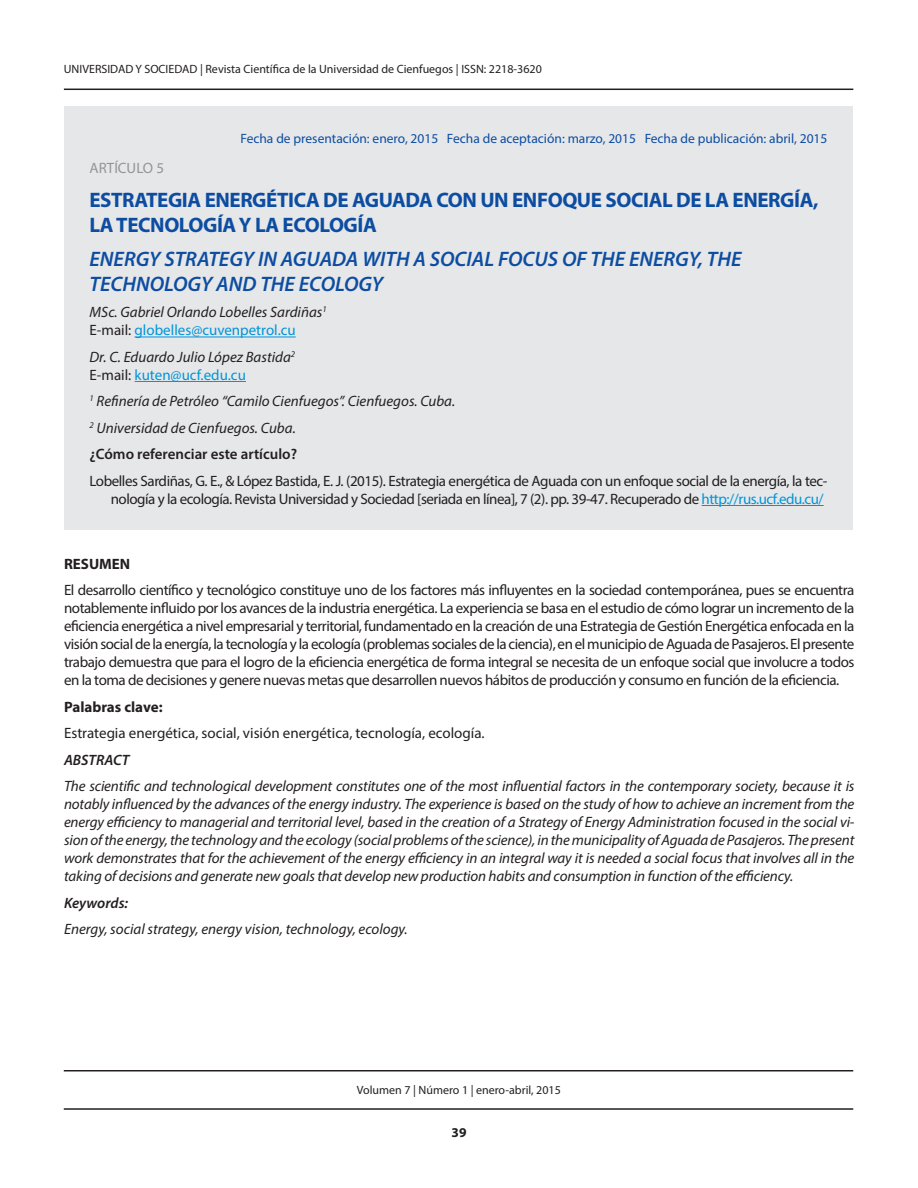
<style>
.page{position:relative;width:918px;height:1188px;background:#fff}
.page>*{position:absolute;margin:0;border:0;box-sizing:border-box;transform-origin:0 0}
.titulo{font:700 21px/25.2px "Myriad Pro";letter-spacing:-.02em;color:#0d4da1}
.Título_Itálica{font:italic 600 21px/25.2px "Myriad Pro";color:#0d4da1}
.texto{font:15px/18px "Myriad Pro";letter-spacing:-.005em;color:#231f20;text-align:justify}
.texto_italica{font:italic 15px/18px "Myriad Pro";letter-spacing:-.005em;color:#231f20;text-align:justify}
.texto_bibliografia{font:15px/18px "Myriad Pro";letter-spacing:-.03em;color:#231f20;text-align:right}
.nombre_de_autor{font:italic 15px "Myriad Pro";color:#231f20}
.texto-2{font:italic 15px "Myriad Pro";color:#231f20}
.texto-3{font:15px "Myriad Pro";color:#0095d9}
.texto_semibold{font:600 15px "Myriad Pro";color:#231f20}
.texto_bold{font:700 15px "Myriad Pro";color:#231f20}
.texto_semibold_itali{font:italic 600 15px "Myriad Pro";color:#231f20}
.t1{font:15px "Myriad Pro";color:#939598}
.t2{font:13.5px "Myriad Pro";color:#0d4da1}
.t3{font:700 13.5px "Myriad Pro";color:#231f20}
.t4{font:12px "Myriad Pro";color:#231f20}
.s1{color:#231f20}
.s2{color:#0095d9}
</style>
<div class="page">
<hr style="left:64px;top:89px;width:789px;height:1px;background:#231f20">
<hr style="left:64px;top:1108px;width:789px;height:2px;background:#231f20">
<hr style="left:64px;top:1070px;width:789px;height:1px;background:#231f20">
<div style="left:64px;top:106px;width:789px;height:424px;background:#e6e7e9"></div>
<hr style="left:135px;top:337px;width:161px;height:1px;background:#0095d9">
<hr style="left:135px;top:381px;width:111px;height:1px;background:#0095d9">
<hr style="left:702px;top:505px;width:122px;height:1px;background:#0095d9">
<p class="t4" style="left:64px;top:61px;width:479px">UNIVERSIDAD Y SOCIEDAD | Revista Científica de la Universidad de Cienfuegos | ISSN: 2218-3620</p>
<p class="t2" style="left:241px;top:130px;width:588px">Fecha de presentación: enero, 2015 Fecha de aceptación: marzo, 2015 Fecha de publicación: abril, 2015</p>
<p class="t1" style="left:90px;top:159px;width:76px">ARTÍCULO 5</p>
<p class="titulo" style="left:90px;top:187px;width:730px">ESTRATEGIA ENERGÉTICA DE AGUADA CON UN ENFOQUE SOCIAL DE LA ENERGÍA,<br>LA TECNOLOGÍA Y LA ECOLOGÍA</p>
<p class="Título_Itálica" style="left:90px;top:246px;width:653px">ENERGY STRATEGY IN AGUADA WITH A SOCIAL FOCUS OF THE ENERGY, THE<br>TECHNOLOGY AND THE ECOLOGY</p>
<p class="nombre_de_autor" style="left:90px;top:303px;width:239px">MSc. Gabriel Orlando Lobelles Sardiñas<sup>1</sup></p>
<p class="texto-3" style="left:90px;top:321px;width:208px"><span class="s1">E-mail:</span> globelles@cuvenpetrol.cu</p>
<p class="nombre_de_autor" style="left:90px;top:348px;width:207px">Dr. C. Eduardo Julio López Bastida<sup>2</sup></p>
<p class="texto-3" style="left:90px;top:366px;width:158px"><span class="s1">E-mail:</span> kuten@ucf.edu.cu</p>
<p class="texto-2" style="left:90px;top:392px;width:367px"><sup>1</sup> Refinería de Petróleo “Camilo Cienfuegos”. Cienfuegos. Cuba.</p>
<p class="nombre_de_autor" style="left:90px;top:419px;width:208px"><sup>2</sup> Universidad de Cienfuegos. Cuba.</p>
<p class="texto_semibold" style="left:90px;top:445px;width:209px">¿Cómo referenciar este artículo?</p>
<p class="texto_bibliografia" style="left:90px;top:472px;width:739px">Lobelles Sardiñas, G. E., &amp; López Bastida, E. J. (2015). Estrategia energética de Aguada con un enfoque social de la energía, la tec&shy;nología y la ecología. Revista Universidad y Sociedad [seriada en línea], 7 (2). pp. 39-47. Recuperado de <span class="s2">http://rus.ucf.edu.cu/</span></p>
<p class="texto_bold" style="left:64px;top:554px;width:68px">RESUMEN</p>
<p class="texto" style="left:64px;top:581px;width:792px">El desarrollo científico y tecnológico constituye uno de los factores más influyentes en la sociedad contemporánea, pues se encuentra notablemente influido por los avances de la industria energética. La experiencia se basa en el estudio de cómo lograr un incremento de la eficiencia energética a nivel empresarial y territorial, fundamentado en la creación de una Estrategia de Gestión Energética enfocada en la visión social de la energía, la tecnología y la ecología (problemas sociales de la ciencia), en el municipio de Aguada de Pasajeros. El presente trabajo demuestra que para el logro de la eficiencia energética de forma integral se necesita de un enfoque social que involucre a todos en la toma de decisiones y genere nuevas metas que desarrollen nuevos hábitos de producción y consumo en función de la eficiencia.</p>
<p class="texto_bold" style="left:64px;top:697px;width:100px">Palabras clave:</p>
<p class="texto" style="left:64px;top:724px;width:422px">Estrategia energética, social, visión energética, tecnología, ecología.</p>
<p class="texto_semibold_itali" style="left:64px;top:750px;width:67px">ABSTRACT</p>
<p class="texto_italica" style="left:64px;top:777px;width:792px">The scientific and technological development constitutes one of the most influential factors in the contemporary society, because it is notably influenced by the advances of the energy industry. The experience is based on the study of how to achieve an increment from the energy efficiency to managerial and territorial level, based in the creation of a Strategy of Energy Administration focused in the social vi&shy;sion of the energy, the technology and the ecology (social problems of the science), in the municipality of Aguada de Pasajeros. The present work demonstrates that for the achievement of the energy efficiency in an integral way it is needed a social focus that involves all in the taking of decisions and generate new goals that develop new production habits and consumption in function of the efficiency.</p>
<p class="texto_semibold_itali" style="left:64px;top:893px;width:66px">Keywords:</p>
<p class="texto_italica" style="left:64px;top:920px;width:345px">Energy, social strategy, energy vision, technology, ecology.</p>
<p class="t4" style="left:357px;top:1083px;width:205px">Volumen 7 | Número 1 | enero-abril, 2015</p>
<p class="t3" style="left:452px;top:1124px;width:16px">39</p>
</div>
